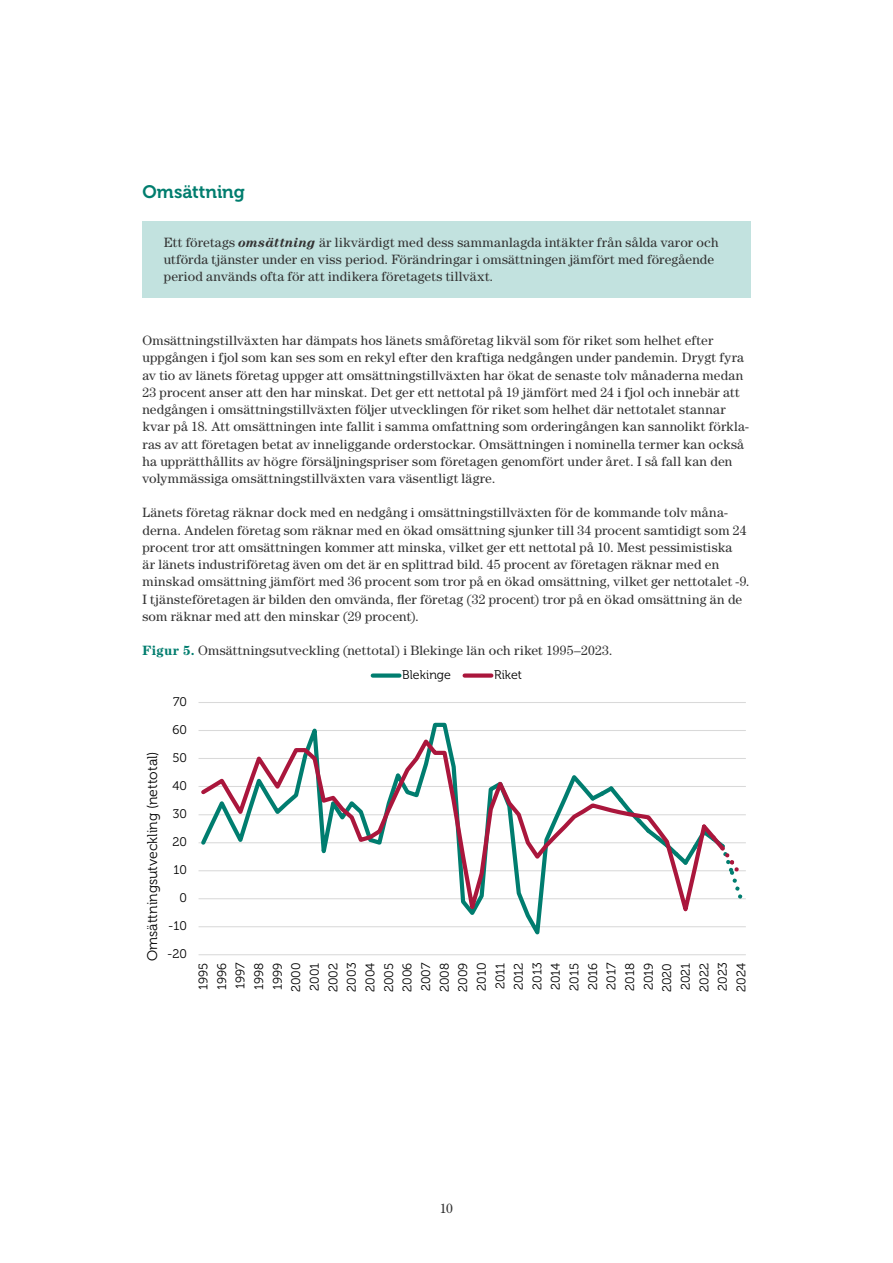
<style>
.page{position:relative;width:893px;height:1263px;background:#fff}
.page>*{position:absolute;margin:0;border:0;box-sizing:border-box;transform-origin:0 0}
.t1{font:18px "Museo 700";color:#007d6e}
.t2{font:13.95px "Museo 300";color:#000}
.t3{font:13.5px/17.2px "Century Std";letter-spacing:.015em;color:#333}
.t4{font:12.45px/18.6px "Museo 300";color:#000;text-align:justify}
.s1{font-weight:700;font-style:italic}
.s2{font-weight:700;color:#007d6e}
</style>
<div class="page">
<div style="left:142px;top:221px;width:608px;height:77px;background:#c2e2df"></div>
<hr style="left:199px;top:954px;width:547px;height:1px;background:#d9d9d9">
<hr style="left:199px;top:926px;width:547px;height:1px;background:#d9d9d9">
<hr style="left:199px;top:870px;width:547px;height:1px;background:#d9d9d9">
<hr style="left:199px;top:842px;width:547px;height:1px;background:#d9d9d9">
<hr style="left:199px;top:814px;width:547px;height:1px;background:#d9d9d9">
<hr style="left:199px;top:786px;width:547px;height:1px;background:#d9d9d9">
<hr style="left:199px;top:758px;width:547px;height:1px;background:#d9d9d9">
<hr style="left:199px;top:730px;width:547px;height:1px;background:#d9d9d9">
<hr style="left:199px;top:702px;width:547px;height:1px;background:#d9d9d9">
<hr style="left:199px;top:898px;width:547px;height:1px;background:#d9d9d9">
<svg style="left:198px;top:722px;width:401px;height:213px"></svg>
<svg style="left:709px;top:815px;width:33px;height:84px"></svg>
<svg style="left:198px;top:734px;width:511px;height:192px"></svg>
<div style="left:373px;top:673px;width:26px;height:5px;background:#007d6f"></div>
<div style="left:465px;top:673px;width:26px;height:5px;background:#aa163c"></div>
<h1 class="t1" style="left:142px;top:182px;width:104px">Omsättning</h1>
<p class="t3" style="left:164px;top:233px;width:556px">Ett företags <span class="s1">omsättning</span> är likvärdigt med dess sammanlagda intäkter från sålda varor och utförda tjänster under en viss period. Förändringar i omsättningen jämfört med föregående period används ofta för att indikera företagets tillväxt.</p>
<p class="t3" style="left:142px;top:332px;width:608px">Omsättningstillväxten har dämpats hos länets småföretag likväl som för riket som helhet efter uppgången i fjol som kan ses som en rekyl efter den kraftiga nedgången under pandemin. Drygt fyra av tio av länets företag uppger att omsättningstillväxten har ökat de senaste tolv månaderna medan 23 procent anser att den har minskat. Det ger ett nettotal på 19 jämfört med 24 i fjol och innebär att nedgången i omsättningstillväxten följer utvecklingen för riket som helhet där nettotalet stannar kvar på 18. Att omsättningen inte fallit i samma omfattning som orderingången kan sannolikt förkla&shy;ras av att företagen betat av inneliggande orderstockar. Omsättningen i nominella termer kan också ha upprätthållits av högre försäljningspriser som företagen genomfört under året. I så fall kan den volymmässiga omsättningstillväxten vara väsentligt lägre.</p>
<p class="t3" style="left:142px;top:504px;width:609px">Länets företag räknar dock med en nedgång i omsättningstillväxten för de kommande tolv måna&shy;derna. Andelen företag som räknar med en ökad omsättning sjunker till 34 procent samtidigt som 24 procent tror att omsättningen kommer att minska, vilket ger ett nettotal på 10. Mest pessimistiska<br>är länets industriföretag även om det är en splittrad bild. 45 procent av företagen räknar med en minskad omsättning jämfört med 36 procent som tror på en ökad omsättning, vilket ger nettotalet -9.<br>I tjänsteföretagen är bilden den omvända, fler företag (32 procent) tror på en ökad omsättning än de som räknar med att den minskar (29 procent).</p>
<p class="t3" style="left:142px;top:642px;width:471px"><span class="s2">Figur 5.</span> Omsättningsutveckling (nettotal) i Blekinge län och riket 1995–2023.</p>
<p class="t4" style="left:173px;top:693px;width:15px">70</p>
<p class="t4" style="left:173px;top:721px;width:16px">60</p>
<p class="t2" style="left:145px;top:961px;width:211px;rotate:-90deg">Omsättningsutveckling (nettotal)</p>
<p class="t4" style="left:172px;top:749px;width:16px">50</p>
<p class="t4" style="left:172px;top:777px;width:16px">40</p>
<p class="t4" style="left:173px;top:805px;width:16px">30</p>
<p class="t4" style="left:172px;top:833px;width:16px">20</p>
<p class="t4" style="left:174px;top:861px;width:15px">10</p>
<p class="t4" style="left:180px;top:889px;width:9px">0</p>
<p class="t4" style="left:168px;top:917px;width:20px">-10</p>
<p class="t4" style="left:167px;top:945px;width:21px">-20</p>
<p class="t4" style="left:402px;top:666px;width:50px">Blekinge</p>
<p class="t4" style="left:494px;top:666px;width:29px">Riket</p>
<p class="t4" style="left:194px;top:992px;width:31px;rotate:-90deg">1995<br>1996<br>1997<br>1998<br>1999<br>2000<br>2001<br>2002<br>2003<br>2004<br>2005<br>2006<br>2007<br>2008<br>2009<br>2010<br>2011<br>2012<br>2013<br>2014<br>2015<br>2016<br>2017<br>2018<br>2019<br>2020<br>2021<br>2022<br>2023<br>2024</p>
<p class="t3" style="left:440px;top:1199px;width:15px">10</p>
</div>
